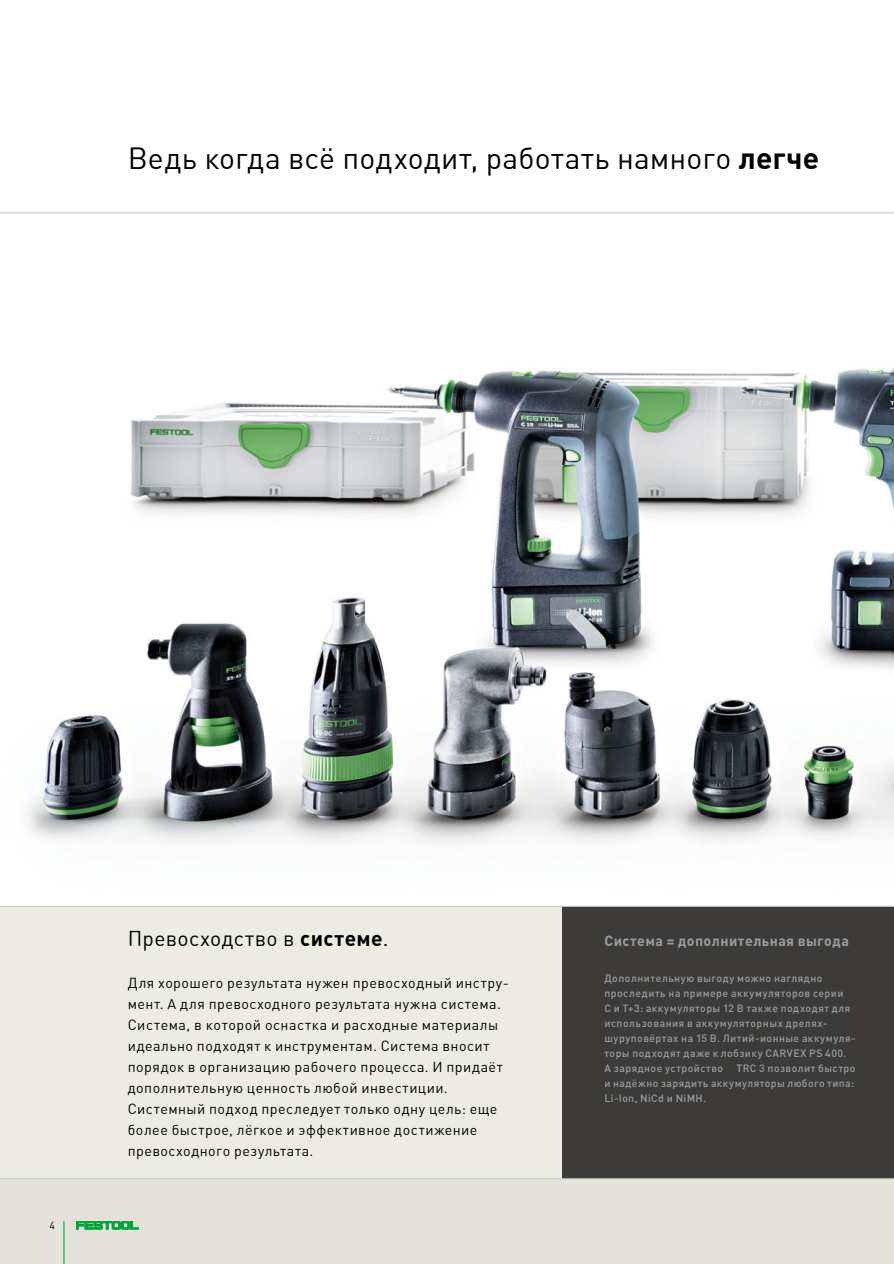
<style>
.page{position:relative;width:894px;height:1264px;background:#fff}
.page>*{position:absolute;margin:0;border:0;box-sizing:border-box;transform-origin:0 0}
.t1{font:30px "DIN Pro";letter-spacing:.01em;color:#000}
.t2{font:21px "DIN Pro";letter-spacing:.02em;color:#000}
.t3{font:14.25px/21px "DIN Pro";letter-spacing:.035em;color:#000}
.t4{font:700 14.25px "DIN Pro";letter-spacing:.03em;color:#9c9c9c}
.t5{font:500 10.5px/15px "DIN Pro";letter-spacing:.045em;color:#9c9c9c}
.t6{font:10.5px "DIN Pro";color:#000}
.s1{font-weight:700}
</style>
<div class="page">
<img style="left:0;top:213px;width:893px;height:630px">
<div style="left:0;top:906px;width:893px;height:357px;background:#ecebe4"></div>
<div style="left:0;top:1178px;width:893px;height:85px;background:#e3e3dc"></div>
<div style="left:561px;top:906px;width:332px;height:272px;background:#3c3b3a"></div>
<hr style="left:63px;top:1220px;width:1px;height:43px;background:#00a437">
<hr style="left:0;top:212px;width:893px;height:1px;background:#c5c6c6">
<svg style="left:76px;top:1221px;width:62px;height:8px"></svg>
<hr style="left:0;top:905px;width:893px;height:1px;background:#c5c6c6">
<hr style="left:0;top:1177px;width:893px;height:1px;background:#c5c6c6">
<h1 class="t1" style="left:128px;top:141px;width:692px">Ведь когда всё подходит, работать намного <span class="s1">легче</span></h1>
<p class="t6" style="left:49px;top:1218px;width:7px">4</p>
<h2 class="t2" style="left:128px;top:926px;width:262px">Превосходство в <span class="s1">системе</span>.</h2>
<p class="t3" style="left:128px;top:972px;width:382px">Для хорошего результата нужен превосходный инстру&shy;мент. А для превосходного результата нужна система.<br>Система, в которой оснастка и расходные материалы идеально подходят к инструментам. Система вносит порядок в организацию рабочего процесса. И придаёт дополнительную ценность любой инвестиции.<br>Системный подход преследует только одну цель: еще более быстрое, лёгкое и эффективное достижение превосходного результата.</p>
<p class="t4" style="left:604px;top:932px;width:246px">Система = дополнительная выгода</p>
<p class="t5" style="left:604px;top:970px;width:252px">Дополнительную выгоду можно наглядно проследить на примере аккумуляторов серии<br>C и T+3: аккумуляторы 12 В также подходят для использования в аккумуляторных дрелях&shy;шуруповёртах на 15 В. Литий-ионные аккумуля&shy;торы подходят даже к лобзику CARVEX PS 400.<br>А зарядное устройство</p>
<p class="t5" style="left:604px;top:1060px;width:252px;text-align:justify;text-indent:132px">TRC 3 позволит быстро и надёжно зарядить аккумуляторы любого типа:<br>Li-Ion, NiCd и NiMH.</p>
</div>
